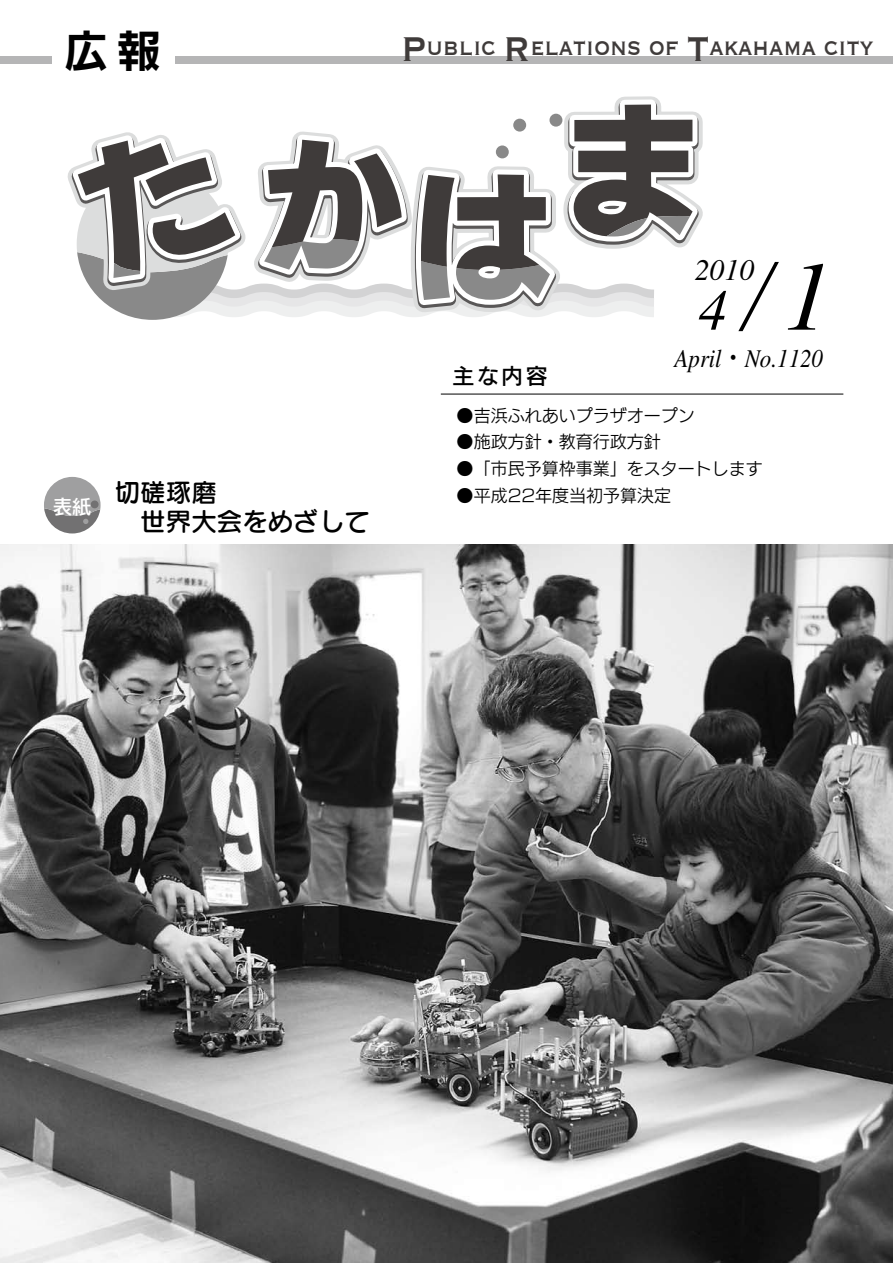
<style>
.page{position:relative;width:893px;height:1263px;background:#fff}
.page>*{position:absolute;margin:0;border:0;box-sizing:border-box;transform-origin:0 0}
.t1{font:italic 97.5px "Times";color:#000}
.t2{font:42.75px "New Rodin CID B";color:#000}
.t3{font:30.75px "Copperplate";color:#3f3b3a;scale:.83 1}
.t4{font:italic 29.7px "Times";color:#000}
.t5{font:25.5px/28.7px "Seurat Pro DB";color:#000}
.t6{font:italic 25.5px "Times";color:#000;scale:.9 1}
.t7{font:21.3px "New Rodin Pro DB";color:#000}
.t8{font:19.2px "New Rodin Pro DB";color:#fff}
.t9{font:16.95px "New Rodin Pro M";color:#000}
.s1{font-size:44.7px}
.s2{font-family:"Times New Roman"}
.s3{font-size:57.45px}
.s4{font-family:"Tsuku Min Pro L";font-style:normal}
</style>
<div class="page">
<hr style="left:441px;top:394px;width:402px;height:1px;background:#000">
<div style="left:175px;top:56px;width:718px;height:8px;background:#b5b5b6"></div>
<div style="left:0;top:56px;width:51px;height:8px;background:#b5b5b6"></div>
<svg style="left:67px;top:96px;width:636px;height:224px"></svg>
<div style="left:496px;top:145px;width:13px;height:13px;background:#898989;border-radius:50%"></div>
<div style="left:549px;top:114px;width:13px;height:13px;background:#898989;border-radius:50%"></div>
<div style="left:513px;top:119px;width:13px;height:13px;background:#898989;border-radius:50%"></div>
<svg style="left:44px;top:477px;width:57px;height:56px"></svg>
<img style="left:0;top:544px;width:893px;height:719px">
<h2 class="t2" style="left:65px;top:21px;width:97px">広報</h2>
<h3 class="t3" style="left:401px;top:27px;width:571px"><span class="s1">P</span>ublic <span class="s1">R</span>elations of <span class="s1">T</span>akahama city</h3>
<p class="t8" style="left:53px;top:490px;width:40px">表紙</p>
<h3 class="t5" style="left:115px;top:477px;width:257px">切磋琢磨<br>　世界大会をめざして</h3>
<p class="t7" style="left:453px;top:357px;width:96px">主な内容</p>
<h3 class="t4" style="left:695px;top:254px;width:61px">2010</h3>
<h1 class="t1" style="left:699px;top:244px;width:135px">1<span class="s2">/</span><span class="s3">4</span></h1>
<h3 class="t6" style="left:674px;top:345px;width:167px">April<span class="s4">・</span>No.1120</h3>
<p class="t9" style="left:457px;top:401px;width:240px">●吉浜ふれあいプラザオープン</p>
<p class="t9" style="left:457px;top:428px;width:206px">●施政方針・教育行政方針</p>
<p class="t9" style="left:457px;top:454px;width:308px">●「市民予算枠事業」をスタートします</p>
<p class="t9" style="left:457px;top:481px;width:216px">●平成22年度当初予算決定</p>
</div>
